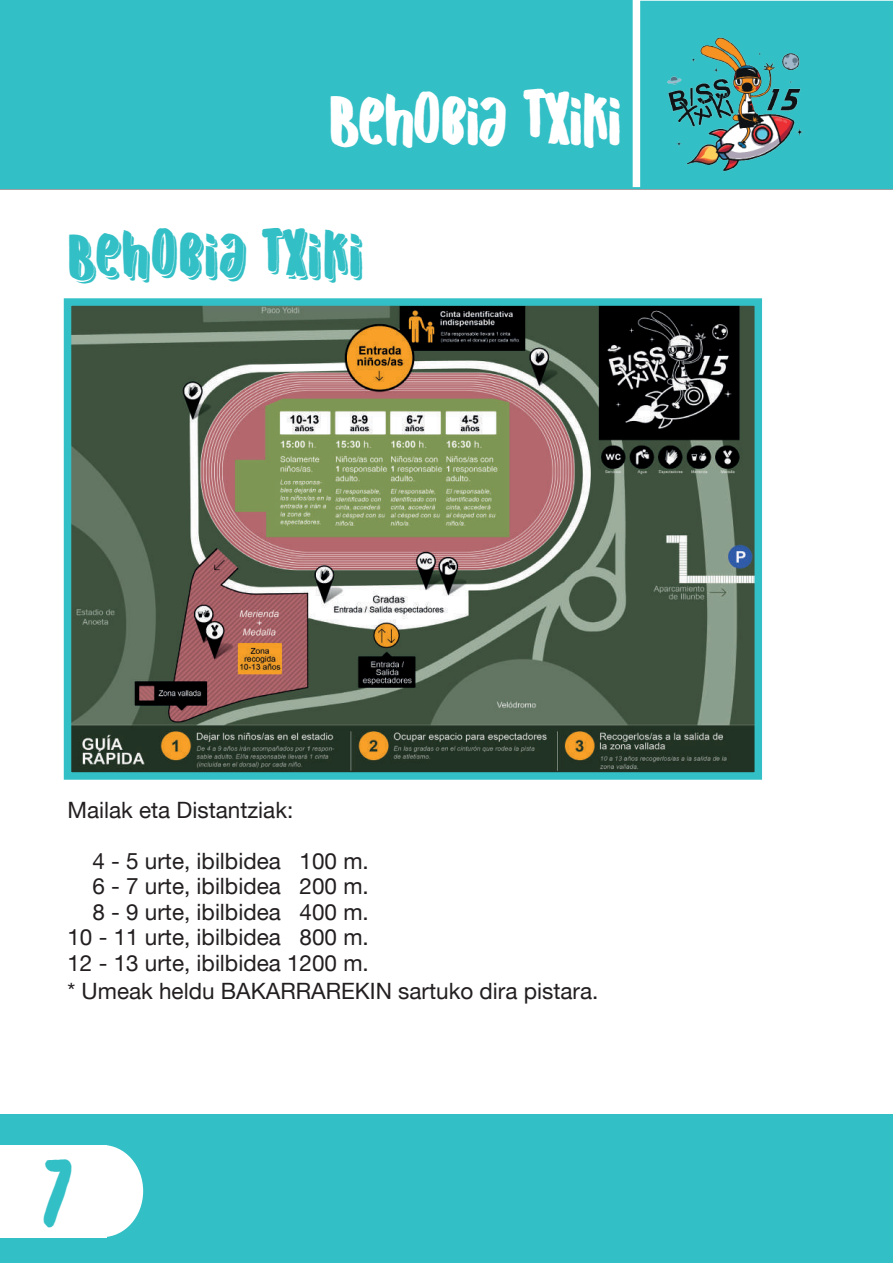
<style>
.page{position:relative;width:893px;height:1263px;background:#fff}
.page>*{position:absolute;margin:0;border:0;box-sizing:border-box;transform-origin:0 0}
.t1{font:42px "Hand Originals";color:#32bfc5}
.t2{font:30px "Hand Originals";color:#fff}
.t3{font:27px "Originalsis Out";color:#32bfc5}
.t4{font:22.5px/25.5px "Helvetica Neue LT";color:#231f20;text-align:right}
</style>
<div class="page">
<hr style="left:0;top:189px;width:893px;height:1px;background:#5f5f62">
<div style="left:0;top:0;width:893px;height:188px;background:#32bfc5"></div>
<div style="left:0;top:1114px;width:893px;height:149px;background:#32bfc5"></div>
<div style="left:0;top:1145px;width:106px;height:92px;background:#fff"></div>
<div style="left:62px;top:1145px;width:81px;height:92px;background:#fff;border-radius:50%"></div>
<img style="left:73px;top:307px;width:680px;height:464px">
<div style="left:64px;top:298px;width:698px;height:482px;border:8px solid #32bfc5"></div>
<div style="left:633px;top:0;width:7px;height:187px;background:#fff"></div>
<hr style="left:640px;top:0;width:253px;height:1px;background:#fff">
<img style="left:667px;top:37px;width:136px;height:135px">
<h2 class="t2" style="left:330px;top:109px;width:294px">BEHOBIA TXIKI</h2>
<p class="t3" style="left:67px;top:243px;width:298px">BEHOBIA TXIKI</p>
<p class="t4" style="left:67px;top:797px;width:227px">Mailak eta Distantziak:</p>
<p class="t4" style="left:67px;top:848px;width:303px">4 - 5 urte, ibilbidea 100 m.<br>6 - 7 urte, ibilbidea 200 m.<br>8 - 9 urte, ibilbidea 400 m.<br>10 - 11 urte, ibilbidea 800 m.<br>12 - 13 urte, ibilbidea 1200 m.</p>
<p class="t4" style="left:67px;top:978px;width:532px">* Umeak heldu BAKARRAREKIN sartuko dira pistara.</p>
<h1 class="t1" style="left:44px;top:1180px;width:30px">7</h1>
</div>
